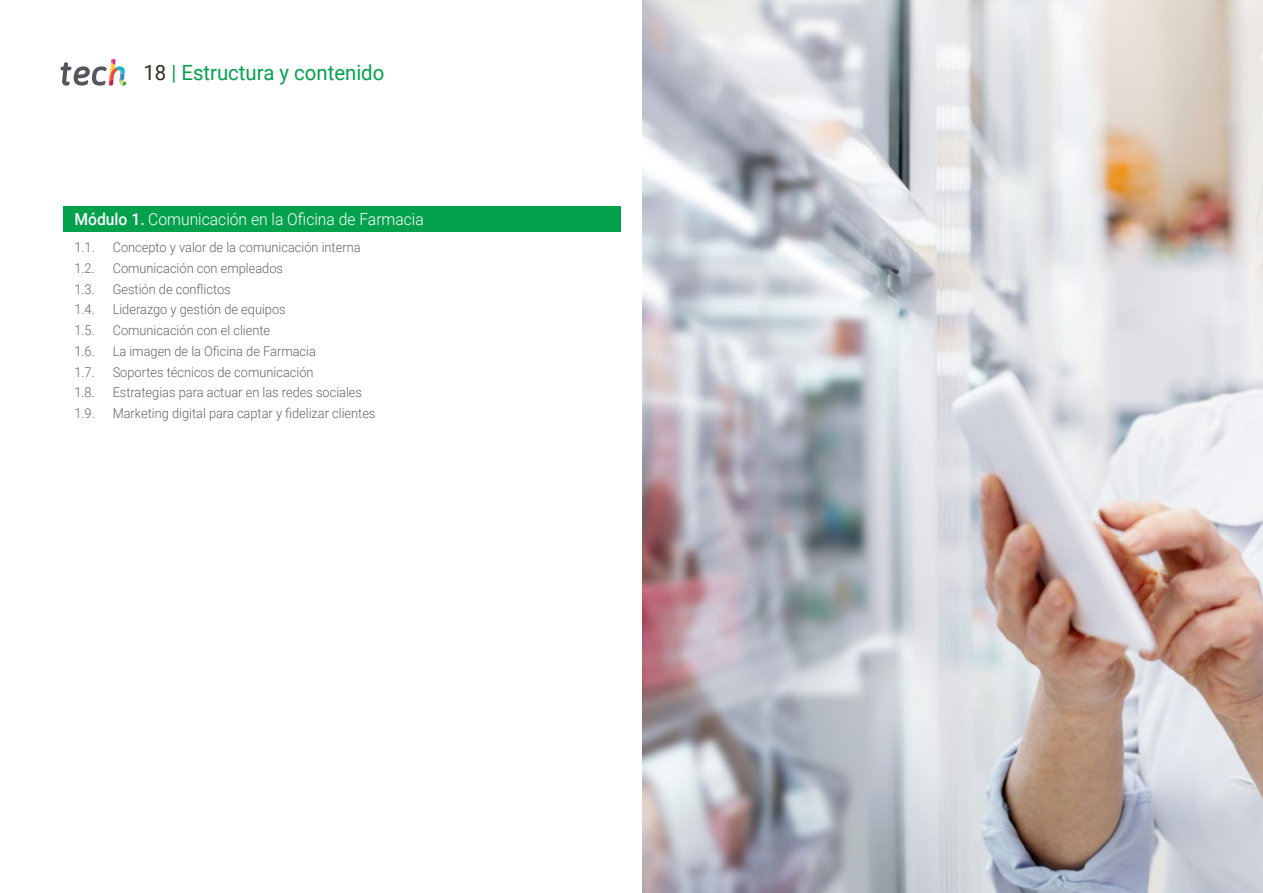
<style>
.page{position:relative;width:1263px;height:893px;background:#fff}
.page>*{position:absolute;margin:0;border:0;box-sizing:border-box;transform-origin:0 0}
.t1{font:21px "Roboto";color:#04a14d}
.t2{font:300 16.5px "Roboto";color:#fff;scale:.95 1}
.t3{font:300 13.5px "Roboto";color:#61646a;scale:.95 1}
.s1{color:#312e20}
.s2{font-weight:500}
</style>
<div class="page">
<div style="left:63px;top:206px;width:558px;height:25px;background:#04a14d"></div>
<img style="left:642px;top:0;width:621px;height:893px">
<svg style="left:61px;top:59px;width:65px;height:27px"></svg>
<h1 class="t1" style="left:144px;top:57px;width:242px"><span class="s1">18</span> | Estructura y contenido</h1>
<p class="t2" style="left:74px;top:208px;width:369px"><span class="s2">Módulo 1.</span> Comunicación en la Oficina de Farmacia</p>
<p class="t3" style="left:74px;top:238px;width:23px">1.1.</p>
<p class="t3" style="left:113px;top:238px;width:262px">Concepto y valor de la comunicación interna</p>
<p class="t3" style="left:74px;top:259px;width:23px">1.2.</p>
<p class="t3" style="left:113px;top:259px;width:181px">Comunicación con empleados</p>
<p class="t3" style="left:74px;top:279px;width:23px">1.3.</p>
<p class="t3" style="left:113px;top:279px;width:126px">Gestión de conflictos</p>
<p class="t3" style="left:74px;top:300px;width:23px">1.4.</p>
<p class="t3" style="left:113px;top:300px;width:184px">Liderazgo y gestión de equipos</p>
<p class="t3" style="left:74px;top:321px;width:23px">1.5.</p>
<p class="t3" style="left:113px;top:321px;width:167px">Comunicación con el cliente</p>
<p class="t3" style="left:74px;top:342px;width:23px">1.6.</p>
<p class="t3" style="left:113px;top:342px;width:215px">La imagen de la Oficina de Farmacia</p>
<p class="t3" style="left:74px;top:362px;width:23px">1.7.</p>
<p class="t3" style="left:113px;top:362px;width:213px">Soportes técnicos de comunicación</p>
<p class="t3" style="left:74px;top:383px;width:23px">1.8.</p>
<p class="t3" style="left:113px;top:383px;width:264px">Estrategias para actuar en las redes sociales</p>
<p class="t3" style="left:74px;top:404px;width:23px">1.9.</p>
<p class="t3" style="left:113px;top:404px;width:278px">Marketing digital para captar y fidelizar clientes</p>
</div>
